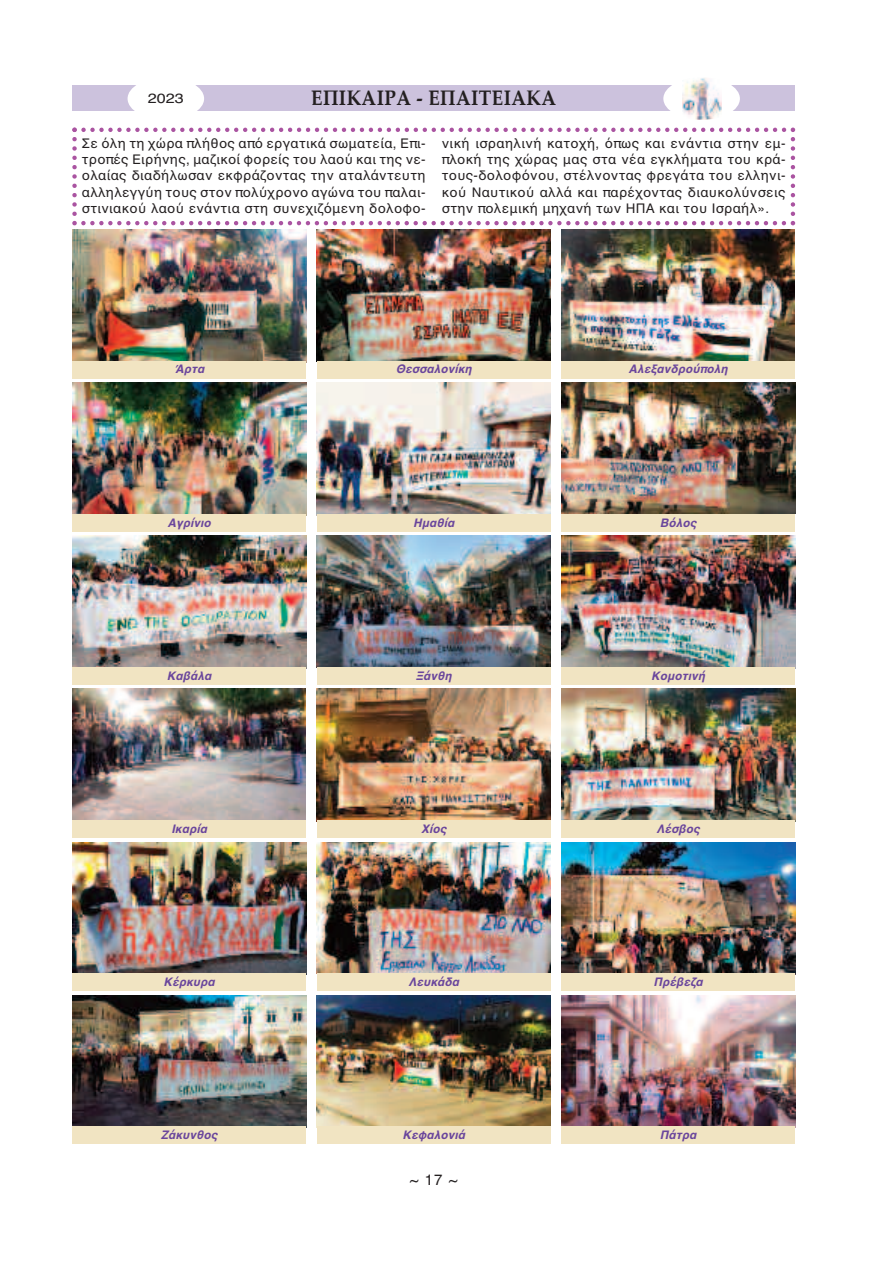
<style>
.page{position:relative;width:893px;height:1263px;background:#fff}
.page>*{position:absolute;margin:0;border:0;box-sizing:border-box;transform-origin:0 0}
.t1{font:700 21px "Palatino";letter-spacing:.02em;color:#231f20;scale:.9 1}
.t2{font:15px "Helvetica";color:#231f20}
.t3{font:13.5px/16.2px "Helvetica";letter-spacing:.02em;color:#231f20;text-align:justify}
.t4{font:13.5px "Helvetica";letter-spacing:.02em;color:#231f20;scale:1.2 1}
.t5{font:italic 700 12px "Helvetica";color:#6a469c}
</style>
<div class="page">
<div style="left:72px;top:85px;width:723px;height:26px;background:#ccc2dd"></div>
<div style="left:128px;top:77px;width:76px;height:43px;background:#fff;border-radius:50%"></div>
<div style="left:663px;top:77px;width:77px;height:43px;background:#fff;border-radius:50%"></div>
<img style="left:682px;top:78px;width:39px;height:42px">
<svg style="left:72px;top:128px;width:723px;height:97px"></svg>
<img style="left:72px;top:230px;width:234px;height:131px">
<div style="left:72px;top:361px;width:234px;height:17px;background:#f1e4c2"></div>
<img style="left:317px;top:230px;width:234px;height:131px">
<div style="left:317px;top:361px;width:234px;height:17px;background:#f1e4c2"></div>
<img style="left:561px;top:230px;width:234px;height:131px">
<div style="left:561px;top:361px;width:234px;height:17px;background:#f1e4c2"></div>
<img style="left:72px;top:383px;width:234px;height:131px">
<div style="left:72px;top:514px;width:234px;height:17px;background:#f1e4c2"></div>
<img style="left:317px;top:383px;width:234px;height:131px">
<div style="left:317px;top:514px;width:234px;height:17px;background:#f1e4c2"></div>
<img style="left:561px;top:383px;width:234px;height:131px">
<div style="left:561px;top:514px;width:234px;height:17px;background:#f1e4c2"></div>
<img style="left:72px;top:536px;width:234px;height:132px">
<div style="left:72px;top:668px;width:234px;height:17px;background:#f1e4c2"></div>
<img style="left:317px;top:536px;width:234px;height:131px">
<div style="left:317px;top:668px;width:234px;height:17px;background:#f1e4c2"></div>
<img style="left:561px;top:536px;width:234px;height:132px">
<div style="left:561px;top:668px;width:234px;height:17px;background:#f1e4c2"></div>
<img style="left:72px;top:689px;width:234px;height:131px">
<div style="left:72px;top:821px;width:234px;height:17px;background:#f1e4c2"></div>
<img style="left:317px;top:689px;width:234px;height:132px">
<div style="left:317px;top:821px;width:234px;height:17px;background:#f1e4c2"></div>
<img style="left:561px;top:689px;width:234px;height:132px">
<div style="left:561px;top:821px;width:234px;height:17px;background:#f1e4c2"></div>
<img style="left:72px;top:842px;width:234px;height:132px">
<div style="left:72px;top:974px;width:234px;height:17px;background:#f1e4c2"></div>
<img style="left:317px;top:842px;width:233px;height:131px">
<div style="left:317px;top:974px;width:234px;height:17px;background:#f1e4c2"></div>
<img style="left:561px;top:842px;width:234px;height:132px">
<div style="left:561px;top:974px;width:234px;height:17px;background:#f1e4c2"></div>
<img style="left:72px;top:995px;width:234px;height:132px">
<div style="left:72px;top:1127px;width:234px;height:17px;background:#f1e4c2"></div>
<img style="left:317px;top:995px;width:234px;height:132px">
<div style="left:317px;top:1127px;width:234px;height:17px;background:#f1e4c2"></div>
<img style="left:561px;top:995px;width:234px;height:132px">
<div style="left:561px;top:1127px;width:234px;height:17px;background:#f1e4c2"></div>
<p class="t4" style="left:148px;top:91px;width:32px">2023</p>
<h1 class="t1" style="left:311px;top:88px;width:274px">ΕΠΙΚΑΙΡΑ - ΕΠΑΙΤΕΙΑΚΑ</h1>
<p class="t3" style="left:82px;top:135px;width:345px">Σε όλη τη χώρα πλήθος από εργατικά σωματεία, Επι&shy;τροπές Ειρήνης, μαζικοί φορείς του λαού και της νε&shy;ολαίας διαδήλωσαν εκφράζοντας την αταλάντευτη αλληλεγγύη τους στον πολύχρονο αγώνα του παλαι&shy;στινιακού λαού ενάντια στη συνεχιζόμενη δολοφο-</p>
<p class="t3" style="left:442px;top:135px;width:345px">νική ισραηλινή κατοχή, όπως και ενάντια στην εμ&shy;πλοκή της χώρας μας στα νέα εγκλήματα του κρά&shy;τους-δολοφόνου, στέλνοντας φρεγάτα του ελληνι&shy;κού Ναυτικού αλλά και παρέχοντας διαυκολύνσεις στην πολεμική μηχανή των ΗΠΑ και του Ισραήλ».</p>
<p class="t5" style="left:174px;top:362px;width:32px">Άρτα</p>
<p class="t5" style="left:396px;top:362px;width:78px">Θεσσαλονίκη</p>
<p class="t5" style="left:629px;top:362px;width:101px">Αλεξανδρούπολη</p>
<p class="t5" style="left:168px;top:515px;width:45px">Αγρίνιο</p>
<p class="t5" style="left:413px;top:515px;width:43px">Ημαθία</p>
<p class="t5" style="left:660px;top:515px;width:38px">Βόλος</p>
<p class="t5" style="left:167px;top:668px;width:46px">Καβάλα</p>
<p class="t5" style="left:416px;top:668px;width:37px">Ξάνθη</p>
<p class="t5" style="left:651px;top:668px;width:55px">Κομοτινή</p>
<p class="t5" style="left:171px;top:821px;width:37px">Ικαρία</p>
<p class="t5" style="left:421px;top:821px;width:27px">Χίος</p>
<p class="t5" style="left:657px;top:821px;width:45px">Λέσβος</p>
<p class="t5" style="left:164px;top:975px;width:53px">Κέρκυρα</p>
<p class="t5" style="left:408px;top:975px;width:52px">Λευκάδα</p>
<p class="t5" style="left:654px;top:975px;width:51px">Πρέβεζα</p>
<p class="t5" style="left:161px;top:1128px;width:58px">Ζάκυνθος</p>
<p class="t5" style="left:402px;top:1128px;width:64px">Κεφαλονιά</p>
<p class="t5" style="left:660px;top:1128px;width:38px">Πάτρα</p>
<p class="t2" style="left:410px;top:1171px;width:50px">~17~</p>
</div>
